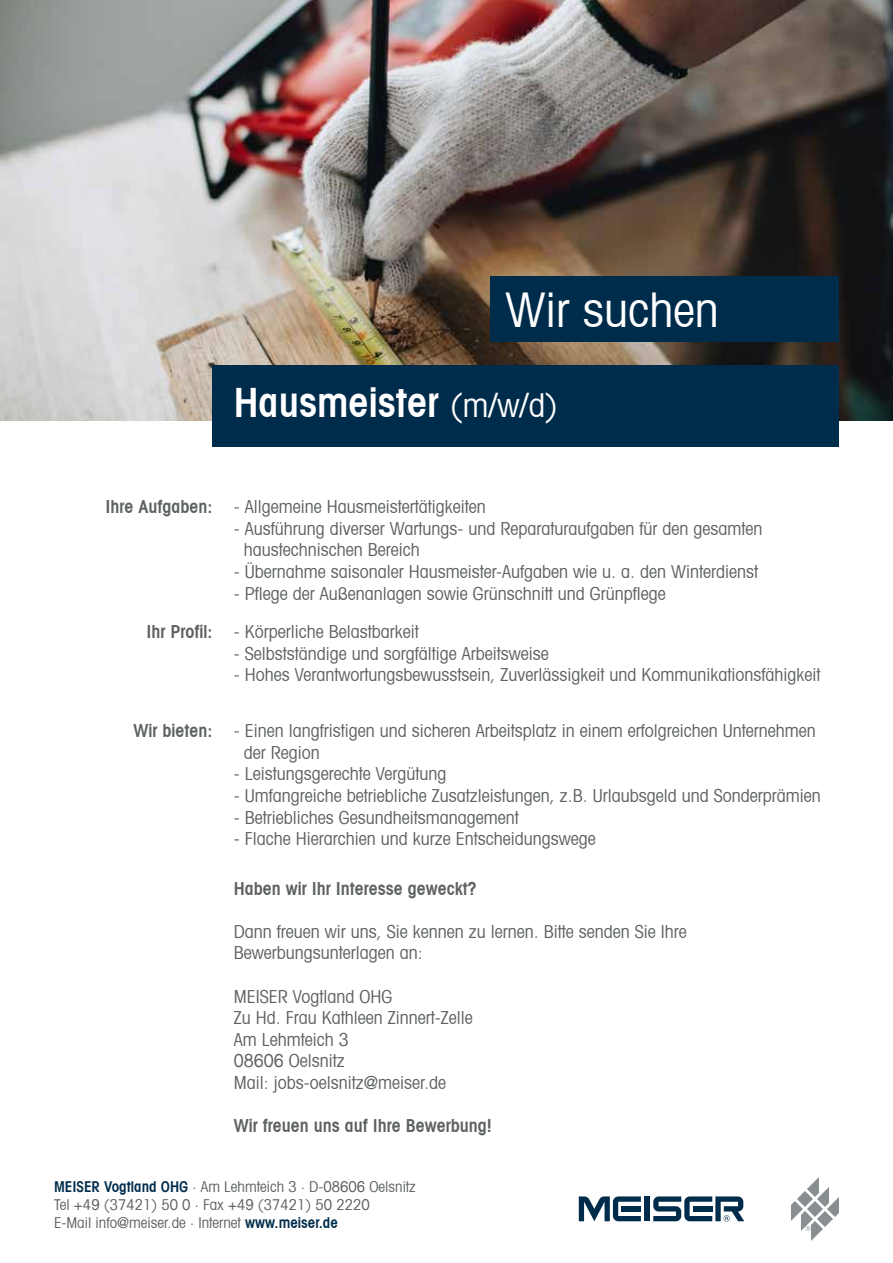
<style>
.page{position:relative;width:893px;height:1263px;background:#fff}
.page>*{position:absolute;margin:0;border:0;box-sizing:border-box;transform-origin:0 0}
.t1{font:condensed 48px "Avant Garde";color:#fff}
.t2{font:600 condensed 40.5px "Avant Garde";color:#fff}
.t3{font:condensed 18px/21.6px "Avant Garde";color:#5d6162}
.t4{font:600 condensed 18px "Avant Garde";color:#5d6162}
.t5{font:condensed 15px/18px "Avant Garde";color:#5d6162}
.s1{font-weight:400;font-size:33px}
.s2{font-weight:600;color:#002c4c}
</style>
<div class="page">
<img style="left:0;top:0;width:893px;height:421px">
<div style="left:213px;top:366px;width:626px;height:81px;background:#002c4c"></div>
<div style="left:490px;top:276px;width:349px;height:65px;background:#002c4c"></div>
<div style="left:644px;top:1196px;width:6px;height:25px;background:#002c4c"></div>
<svg style="left:579px;top:1196px;width:62px;height:25px"></svg>
<svg style="left:653px;top:1196px;width:91px;height:25px"></svg>
<svg style="left:791px;top:1177px;width:48px;height:64px"></svg>
<h1 class="t1" style="left:505px;top:280px;width:215px">Wir suchen</h1>
<h2 class="t2" style="left:234px;top:377px;width:326px">Hausmeister <span class="s1">(m/w/d)</span></h2>
<p class="t4" style="left:106px;top:496px;width:109px">Ihre Aufgaben:</p>
<p class="t4" style="left:147px;top:621px;width:68px">Ihr Profil:</p>
<p class="t4" style="left:133px;top:720px;width:81px">Wir bieten:</p>
<p class="t3" style="left:234px;top:495px;width:253px">- Allgemeine Hausmeistertätigkeiten</p>
<p class="t3" style="left:244px;top:517px;width:520px;text-indent:-10px">- Ausführung diverser Wartungs- und Reparaturaufgaben für den gesamten haustechnischen Bereich</p>
<p class="t3" style="left:234px;top:560px;width:526px">- Übernahme saisonaler Hausmeister-Aufgaben wie u. a. den Winterdienst</p>
<p class="t3" style="left:234px;top:582px;width:433px">- Pflege der Außenanlagen sowie Grünschnitt und Grünpflege</p>
<p class="t3" style="left:234px;top:620px;width:186px">- Körperliche Belastbarkeit</p>
<p class="t3" style="left:234px;top:642px;width:316px">- Selbstständige und sorgfältige Arbeitsweise</p>
<p class="t3" style="left:234px;top:664px;width:588px">- Hohes Verantwortungsbewusstsein, Zuverlässigkeit und Kommunikationsfähigkeit</p>
<p class="t3" style="left:244px;top:719px;width:573px;text-indent:-10px">- Einen langfristigen und sicheren Arbeitsplatz in einem erfolgreichen Unternehmen der Region</p>
<p class="t3" style="left:234px;top:763px;width:214px">- Leistungsgerechte Vergütung</p>
<p class="t3" style="left:234px;top:784px;width:588px">- Umfangreiche betriebliche Zusatzleistungen, z.B. Urlaubsgeld und Sonderprämien</p>
<p class="t3" style="left:234px;top:806px;width:286px">- Betriebliches Gesundheitsmanagement</p>
<p class="t3" style="left:234px;top:827px;width:363px">- Flache Hierarchien und kurze Entscheidungswege</p>
<p class="t4" style="left:234px;top:877px;width:245px">Haben wir Ihr Interesse geweckt?</p>
<p class="t3" style="left:234px;top:920px;width:454px">Dann freuen wir uns, Sie kennen zu lernen. Bitte senden Sie Ihre<br>Bewerbungsunterlagen an:</p>
<p class="t3" style="left:234px;top:985px;width:240px">MEISER Vogtland OHG<br>Zu Hd. Frau Kathleen Zinnert-Zelle<br>Am Lehmteich 3<br>08606 Oelsnitz<br>Mail: jobs-oelsnitz@meiser.de</p>
<p class="t4" style="left:234px;top:1115px;width:260px">Wir freuen uns auf Ihre Bewerbung!</p>
<p class="t5" style="left:54px;top:1177px;width:363px"><span class="s2">MEISER Vogtland OHG</span> ∙ Am Lehmteich 3 ∙ D-08606 Oelsnitz<br>Tel +49 (37421) 50 0 ∙ Fax +49 (37421) 50 2220<br>E-Mail info@meiser.de ∙ Internet <span class="s2">www.meiser.de</span></p>
</div>
